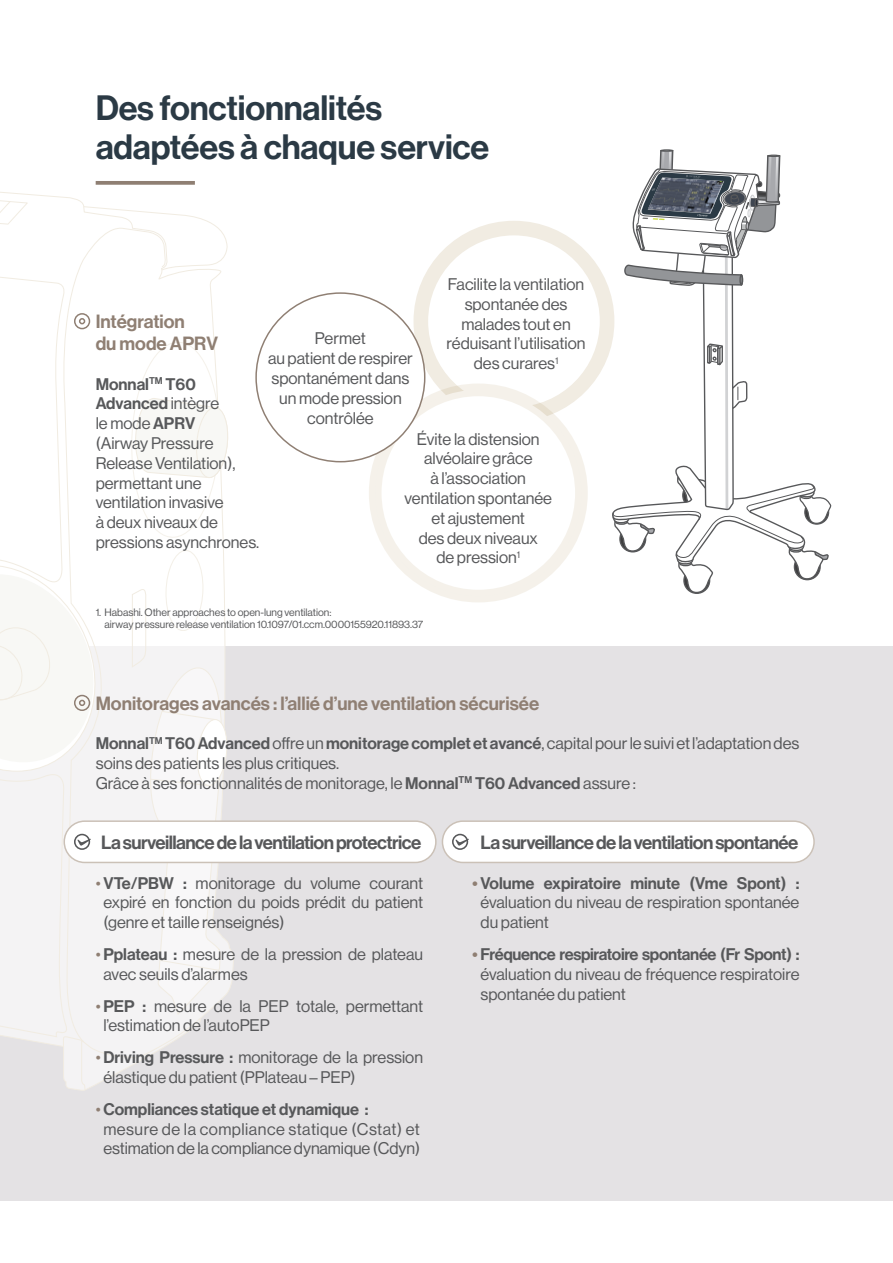
<style>
.page{position:relative;width:893px;height:1263px;background:#fff}
.page>*{position:absolute;margin:0;border:0;box-sizing:border-box;transform-origin:0 0}
.t1{font:34.5px/39px "N Haas Grotesk DS Std 65 Md";letter-spacing:-.005em;color:#2b3a45}
.t2{font:18.75px "N Haas Grotesk DS Std 65 Md";letter-spacing:-.03em;color:#57585a}
.t3{font:18.75px/22.5px "N Haas Grotesk DS Std 65 Md";color:#8f7f73}
.t4{font:16.5px/19.8px "N Haas Grotesk DS Std 55 Rg";color:#57585a}
.t5{font:10.5px/12.6px "N Haas Grotesk DS Std 55 Rg";color:#57585a}
.s1{font-family:"N Haas Grotesk DS Std 65 Md"}
.s2{color:#8f7f73}
.s3{font-family:"N Haas Grotesk DS Std 65 Md";color:#8f7f73}
</style>
<div class="page">
<div style="left:0;top:646px;width:893px;height:554px;background:#e4e2e4"></div>
<svg style="left:608px;top:149px;width:224px;height:445px"></svg>
<div style="left:413px;top:221px;width:201px;height:201px;border:15px solid #f1ece2;border-radius:50%"></div>
<div style="left:429px;top:236px;width:170px;height:170px;background:#fff;border-radius:50%"></div>
<div style="left:375px;top:390px;width:206px;height:206px;background:#fff;border-radius:50%"></div>
<div style="left:369px;top:383px;width:219px;height:219px;border:13px solid #f1ece2;border-radius:50%"></div>
<div style="left:256px;top:293px;width:169px;height:169px;background:#fff;border-radius:50%"></div>
<div style="left:442px;top:821px;width:372px;height:41px;background:#fff;border-radius:21px"></div>
<div style="left:442px;top:820px;width:373px;height:43px;border:2px solid #cbc1b7;border-radius:21px"></div>
<svg style="left:452px;top:834px;width:17px;height:16px"></svg>
<div style="left:64px;top:821px;width:372px;height:41px;background:#fff;border-radius:21px"></div>
<div style="left:64px;top:820px;width:373px;height:43px;border:2px solid #cbc1b7;border-radius:21px"></div>
<svg style="left:0;top:181px;width:232px;height:909px"></svg>
<p class="t1" style="left:96px;top:89px;width:395px">Des fonctionnalités adaptées à chaque service</p>
<p class="t3" style="left:96px;top:310px;width:124px">Intégration<br>du mode APRV</p>
<p class="t4" style="left:96px;top:374px;width:165px"><span class="s1">Monnal</span><sup>TM</sup> <span class="s1">T60<br>Advanced</span> intègre<br>le mode <span class="s1">APRV<br></span>(Airway Pressure<br>Release Ventilation), permettant une ventilation invasive<br>à deux niveaux de pressions asynchrones.</p>
<p class="t4" style="left:268px;top:329px;width:146px;text-align:center">Permet<br>au patient de respirer spontanément dans un mode pression contrôlée</p>
<p class="t4" style="left:447px;top:274px;width:140px;text-align:center">Facilite la ventilation spontanée des malades tout en réduisant l’utilisation des curares<sup>1</sup></p>
<p class="t4" style="left:404px;top:429px;width:149px;text-align:center">Évite la distension alvéolaire grâce<br>à l’association ventilation spontanée et ajustement<br>des deux niveaux<br>de pression<sup>1</sup></p>
<p class="t5" style="left:105px;top:606px;width:320px;text-indent:-9px">1. Habashi. Other approaches to open-lung ventilation:<br>airway pressure release ventilation 10.1097/01.ccm.0000155920.11893.37</p>
<p class="t3" style="left:96px;top:692px;width:445px">Monitorages avancés : l’allié d’une ventilation sécurisée</p>
<p class="t4" style="left:96px;top:734px;width:705px"><span class="s1">Monnal</span><sup>TM</sup> <span class="s1">T60 Advanced</span> offre un <span class="s1">monitorage complet et avancé</span>, capital pour le suivi et l’adaptation des soins des patients les plus critiques.</p>
<p class="t4" style="left:96px;top:773px;width:542px">Grâce à ses fonctionnalités de monitorage, le <span class="s1">Monnal</span><sup>TM</sup> <span class="s1">T60 Advanced</span> assure :</p>
<p class="t2" style="left:101px;top:831px;width:322px">La surveillance de la ventilation protectrice</p>
<p class="t4" style="left:103px;top:873px;width:321px;text-align:justify;text-indent:-8px"><span class="s2">•</span> <span class="s1">VTe/PBW :</span> monitorage du volume courant expiré en fonction du poids prédit du patient (genre et taille renseignés)</p>
<p class="t4" style="left:103px;top:944px;width:321px;text-indent:-8px"><span class="s2">•</span> <span class="s1">Pplateau :</span> mesure de la pression de plateau avec seuils d’alarmes</p>
<p class="t4" style="left:103px;top:996px;width:321px;text-indent:-8px"><span class="s2">•</span> <span class="s1">PEP :</span> mesure de la PEP totale, permettant l’estimation de l’autoPEP</p>
<p class="t4" style="left:103px;top:1047px;width:321px;text-indent:-8px"><span class="s2">•</span> <span class="s1">Driving Pressure :</span> monitorage de la pression élastique du patient (PPlateau – PEP)</p>
<p class="t4" style="left:103px;top:1099px;width:318px;text-indent:-8px"><span class="s2">•</span> <span class="s1">Compliances statique et dynamique : </span>mesure de la compliance statique (Cstat) et estimation de la compliance dynamique (Cdyn)</p>
<p class="t2" style="left:480px;top:831px;width:319px">La surveillance de la ventilation spontanée</p>
<p class="t4" style="left:481px;top:873px;width:320px;text-align:justify;text-indent:-9px"><span class="s3">•</span> <span class="s1">Volume expiratoire minute (Vme Spont) : </span>évaluation du niveau de respiration spontanée du patient</p>
<p class="t4" style="left:481px;top:944px;width:320px;text-align:justify;text-indent:-9px"><span class="s3">•</span> <span class="s1">Fréquence respiratoire spontanée (Fr Spont) : </span>évaluation du niveau de fréquence respiratoire spontanée du patient</p>
</div>
